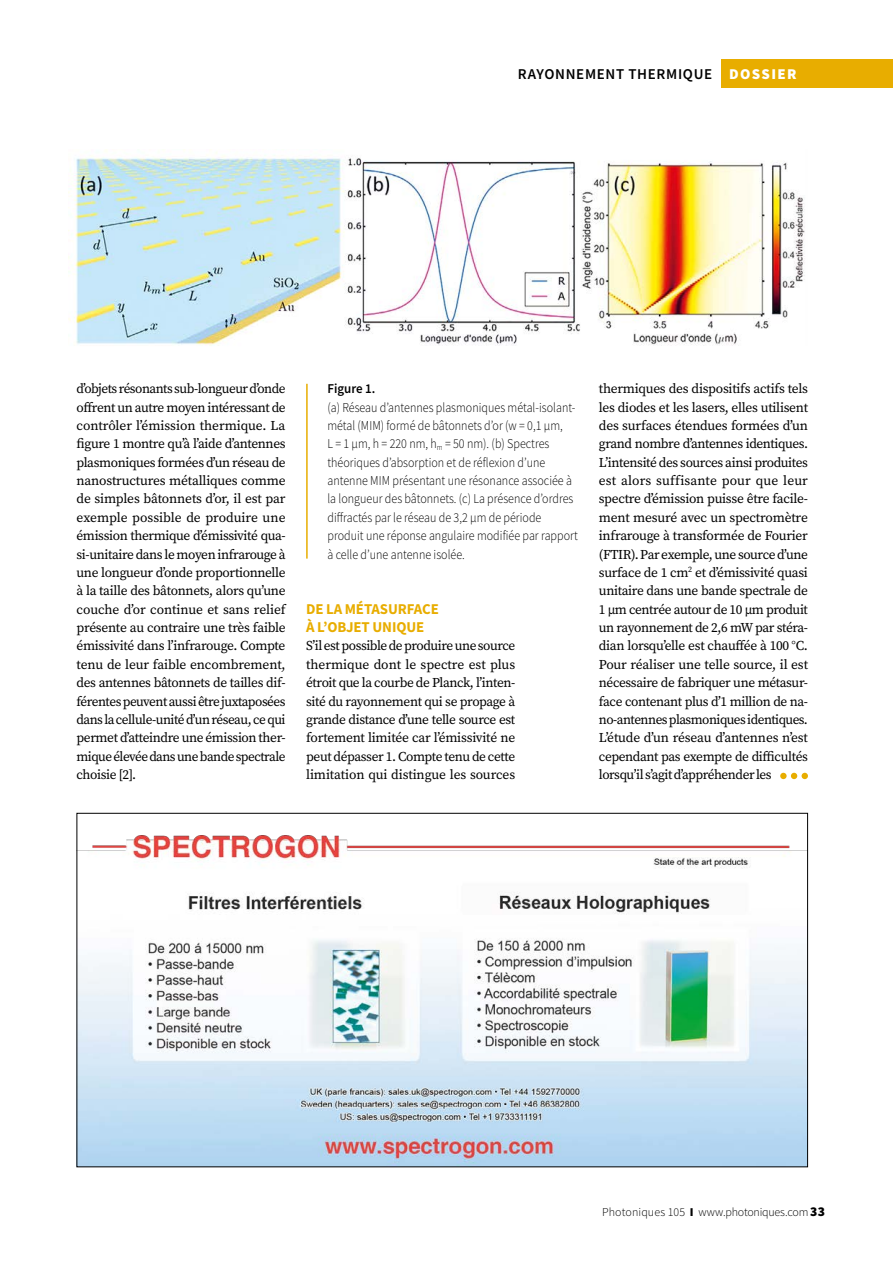
<style>
.page{position:relative;width:893px;height:1263px;background:#fff}
.page>*{position:absolute;margin:0;border:0;box-sizing:border-box;transform-origin:0 0}
.t1{font:700 15px/18px "Source Sans Pro";letter-spacing:-.01em;color:#e8ad00}
.t2{font:600 15px "Source Sans Pro";color:#000}
.t3{font:900 15px "Source Sans Pro";letter-spacing:.09em;color:#fff}
.t4{font:13.5px/18.3px "Source Serif Pro";letter-spacing:-.03em;color:#000;text-align:justify}
.t5{font:300 13.5px/18.3px "Source Sans Pro";color:#000;scale:.89 1}
.t6{font:600 13.5px "Source Sans Pro";color:#000;scale:.96 1}
.t7{font:300 12px "Source Sans Pro";color:#000}
.s1{font-weight:900}
.s2{font-weight:900;font-size:13.5px}
</style>
<div class="page">
<div style="left:721px;top:60px;width:172px;height:28px;background:#e8ad00"></div>
<img style="left:68px;top:150px;width:737px;height:196px">
<hr style="left:306px;top:384px;width:2px;height:175px;background:#e8ad00">
<div style="left:780px;top:773px;width:7px;height:6px;background:#e8ad00;border-radius:50%"></div>
<svg style="left:791px;top:773px;width:17px;height:6px"></svg>
<img style="left:79px;top:835px;width:727px;height:330px">
<p class="t2" style="left:518px;top:64px;width:13px">RAYONNEMENT</p>
<p class="t2" style="left:628px;top:64px;width:12px">THERMIQUE</p>
<p class="t3" style="left:729px;top:64px;width:69px">DOSSIER</p>
<p class="t4" style="left:77px;top:380px;width:211px">d’objets résonants sub-longueur d’onde offrent un autre moyen intéressant de contrôler l’émission thermique. La figure 1 montre qu’à l’aide d’antennes plasmoniques formées d’un réseau de nanostructures métalliques comme de simples bâtonnets d’or, il est par exemple possible de produire une émission thermique d’émissivité qua&shy;si-unitaire dans le moyen infrarouge à une longueur d’onde proportionnelle à la taille des bâtonnets, alors qu’une couche d’or continue et sans relief présente au contraire une très faible émissivité dans l’infrarouge. Compte tenu de leur faible encombrement, des antennes bâtonnets de tailles dif&shy;férentes peuvent aussi être juxtaposées dans la cellule-unité d’un réseau, ce qui permet d’atteindre une émission ther&shy;mique élevée dans une bande spectrale choisie [2].</p>
<p class="t6" style="left:327px;top:380px;width:52px">FIGURE 1.</p>
<p class="t5" style="left:327px;top:398px;width:283px">(a) Réseau d’antennes plasmoniques métal-isolant&shy;métal (MIM) formé de bâtonnets d’or (w = 0,1 μm,<br>L = 1 μm, h = 220 nm, h<sub>m</sub> = 50 nm). (b) Spectres théoriques d’absorption et de réflexion d’une antenne MIM présentant une résonance associée à la longueur des bâtonnets. (c) La présence d’ordres diffractés par le réseau de 3,2 µm de période produit une réponse angulaire modifiée par rapport à celle d’une antenne isolée.</p>
<p class="t1" style="left:306px;top:599px;width:134px">DE LA MÉTASURFACE<br>À L’OBJET UNIQUE</p>
<p class="t4" style="left:306px;top:637px;width:211px">S’il est possible de produire une source thermique dont le spectre est plus étroit que la courbe de Planck, l’inten&shy;sité du rayonnement qui se propage à grande distance d’une telle source est fortement limitée car l’émissivité ne peut dépasser 1. Compte tenu de cette limitation qui distingue les sources</p>
<p class="t4" style="left:599px;top:380px;width:211px">thermiques des dispositifs actifs tels les diodes et les lasers, elles utilisent des surfaces étendues formées d’un grand nombre d’antennes identiques.<br>L’intensité des sources ainsi produites est alors suffisante pour que leur spectre d’émission puisse être facile&shy;ment mesuré avec un spectromètre infrarouge à transformée de Fourier (FTIR). Par exemple, une source d’une surface de 1 cm<sup>2</sup> et d’émissivité quasi unitaire dans une bande spectrale de 1 µm centrée autour de 10 µm produit un rayonnement de 2,6 mW par stéra&shy;dian lorsqu’elle est chauffée à 100 °C.<br>Pour réaliser une telle source, il est nécessaire de fabriquer une métasur&shy;face contenant plus d’1 million de na&shy;no-antennes plasmoniques identiques.<br>L’étude d’un réseau d’antennes n’est cependant pas exempte de difficultés lorsqu’il s’agit d’appréhender les</p>
<p class="t7" style="left:602px;top:1205px;width:224px">Photoniques 105 <span class="s1">I</span> www.photoniques.com <span class="s2">33</span></p>
</div>
